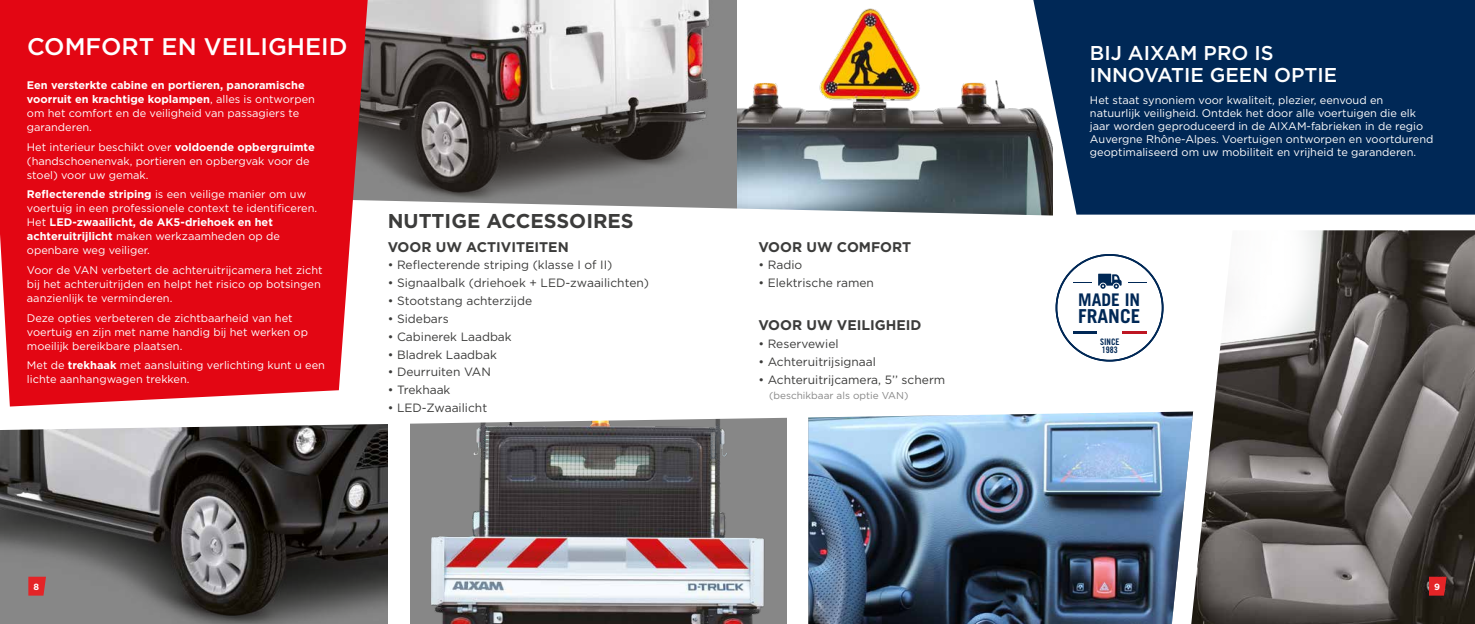
<style>
.page{position:relative;width:1475px;height:624px;background:#fff}
.page>*{position:absolute;margin:0;border:0;box-sizing:border-box;transform-origin:0 0}
.t1{font:500 24px "Gotham";color:#fff}
.t2{font:500 20px/22px "Gotham";color:#fff}
.t3{font:700 20px "Gotham";color:#3c3c3b}
.t4{font:700 19.2px "Trade Gothic LT Std";color:#002856}
.t5{font:700 17.4px "Trade Gothic LT Std";color:#002856}
.t6{font:700 14px "Gotham";color:#3c3c3b}
.t7{font:12px "Gotham";color:#3c3c3b}
.t8{font:11px/14px "Gotham";color:#fff}
.t9{font:700 11px/14px "Gotham";color:#fff}
.t10{font:10px "Gotham";color:#878787}
.t11{font:9px/8px "Trade Gothic LT Std Bd Cn 20";color:#002856}
.t12{font:700 9px "Gotham";color:#fff}
.s1{font-weight:400}
.s2{font-weight:700}
</style>
<div class="page">
<img style="left:410px;top:430px;width:376px;height:194px">
<img style="left:367px;top:0;width:370px;height:197px">
<img style="left:737px;top:8px;width:296px;height:189px">
<img style="left:808px;top:430px;width:382px;height:194px">
<img style="left:0;top:430px;width:387px;height:194px">
<div style="left:1033px;top:0;width:441px;height:214px;background:#002856"></div>
<svg style="left:5px;top:197px;width:1212px;height:233px"></svg>
<svg style="left:28px;top:576px;width:18px;height:19px"></svg>
<svg style="left:1055px;top:254px;width:108px;height:107px"></svg>
<div style="left:0;top:0;width:367px;height:406px;background:#e30613"></div>
<img style="left:1190px;top:230px;width:284px;height:394px">
<svg style="left:1428px;top:576px;width:18px;height:19px"></svg>
<h1 class="t1" style="left:27px;top:31px;width:322px">COMFORT EN VEILIGHEID</h1>
<p class="t9" style="left:27px;top:78px;width:289px">Een versterkte cabine en portieren, panoramische voorruit en krachtige koplampen<span class="s1">, alles is ontworpen om het comfort en de veiligheid van passagiers te garanderen.</span></p>
<p class="t8" style="left:27px;top:139px;width:289px">Het interieur beschikt over <span class="s2">voldoende opbergruimte </span>(handschoenenvak, portieren en opbergvak voor de stoel) voor uw gemak.</p>
<p class="t8" style="left:27px;top:187px;width:292px"><span class="s2">Reflecterende striping</span> is een veilige manier om uw voertuig in een professionele context te identificeren.<br>Het <span class="s2">LED-zwaailicht, de AK5-driehoek en het achteruitrijlicht</span> maken werkzaamheden op de openbare weg veiliger.</p>
<p class="t8" style="left:27px;top:263px;width:297px">Voor de VAN verbetert de achteruitrijcamera het zicht bij het achteruitrijden en helpt het risico op botsingen aanzienlijk te verminderen.</p>
<p class="t8" style="left:27px;top:310px;width:282px">Deze opties verbeteren de zichtbaarheid van het voertuig en zijn met name handig bij het werken op moeilijk bereikbare plaatsen.</p>
<p class="t8" style="left:27px;top:358px;width:299px">Met de <span class="s2">trekhaak</span> met aansluiting verlichting kunt u een lichte aanhangwagen trekken.</p>
<h2 class="t3" style="left:387px;top:208px;width:247px">NUTTIGE ACCESSOIRES</h2>
<p class="t6" style="left:387px;top:237px;width:182px">VOOR UW ACTIVITEITEN</p>
<p class="t7" style="left:387px;top:257px;width:226px">• Reflecterende striping (klasse I of II)</p>
<p class="t7" style="left:387px;top:275px;width:263px">• Signaalbalk (driehoek + LED-zwaailichten)</p>
<p class="t7" style="left:387px;top:293px;width:146px">• Stootstang achterzijde</p>
<p class="t7" style="left:387px;top:311px;width:62px">• Sidebars</p>
<p class="t7" style="left:387px;top:329px;width:125px">• Cabinerek Laadbak</p>
<p class="t7" style="left:387px;top:346px;width:111px">• Bladrek Laadbak</p>
<p class="t7" style="left:387px;top:364px;width:105px">• Deurruiten VAN</p>
<p class="t7" style="left:387px;top:382px;width:64px">• Trekhaak</p>
<p class="t7" style="left:387px;top:400px;width:101px">• LED-Zwaailicht</p>
<p class="t12" style="left:34px;top:580px;width:9px">88</p>
<p class="t6" style="left:758px;top:237px;width:154px">VOOR UW COMFORT</p>
<p class="t7" style="left:758px;top:257px;width:45px">• Radio</p>
<p class="t7" style="left:758px;top:275px;width:117px">• Elektrische ramen</p>
<p class="t6" style="left:758px;top:316px;width:165px">VOOR UW VEILIGHEID</p>
<p class="t7" style="left:758px;top:336px;width:82px">• Reservewiel</p>
<p class="t7" style="left:758px;top:354px;width:119px">• Achteruitrijsignaal</p>
<p class="t7" style="left:758px;top:372px;width:188px">• Achteruitrijcamera, 5’’ scherm</p>
<p class="t10" style="left:769px;top:389px;width:141px">(beschikbaar als optie VAN)</p>
<h2 class="t2" style="left:1089px;top:42px;width:249px">BIJ AIXAM PRO IS<br>INNOVATIE GEEN OPTIE</h2>
<p class="t8" style="left:1089px;top:93px;width:345px;line-height:13px">Het staat synoniem voor kwaliteit, plezier, eenvoud en natuurlijk veiligheid. Ontdek het door alle voertuigen die elk jaar worden geproduceerd in de AIXAM-fabrieken in de regio Auvergne Rhône-Alpes. Voertuigen ontworpen en voortdurend geoptimaliseerd om uw mobiliteit en vrijheid te garanderen.</p>
<h3 class="t5" style="left:1077px;top:289px;width:64px">MADE IN</h3>
<h3 class="t4" style="left:1077px;top:304px;width:64px">FRANCE</h3>
<p class="t11" style="left:1099px;top:338px;width:21px">SINCE<br>1983</p>
<p class="t12" style="left:1433px;top:580px;width:7px">9</p>
</div>
